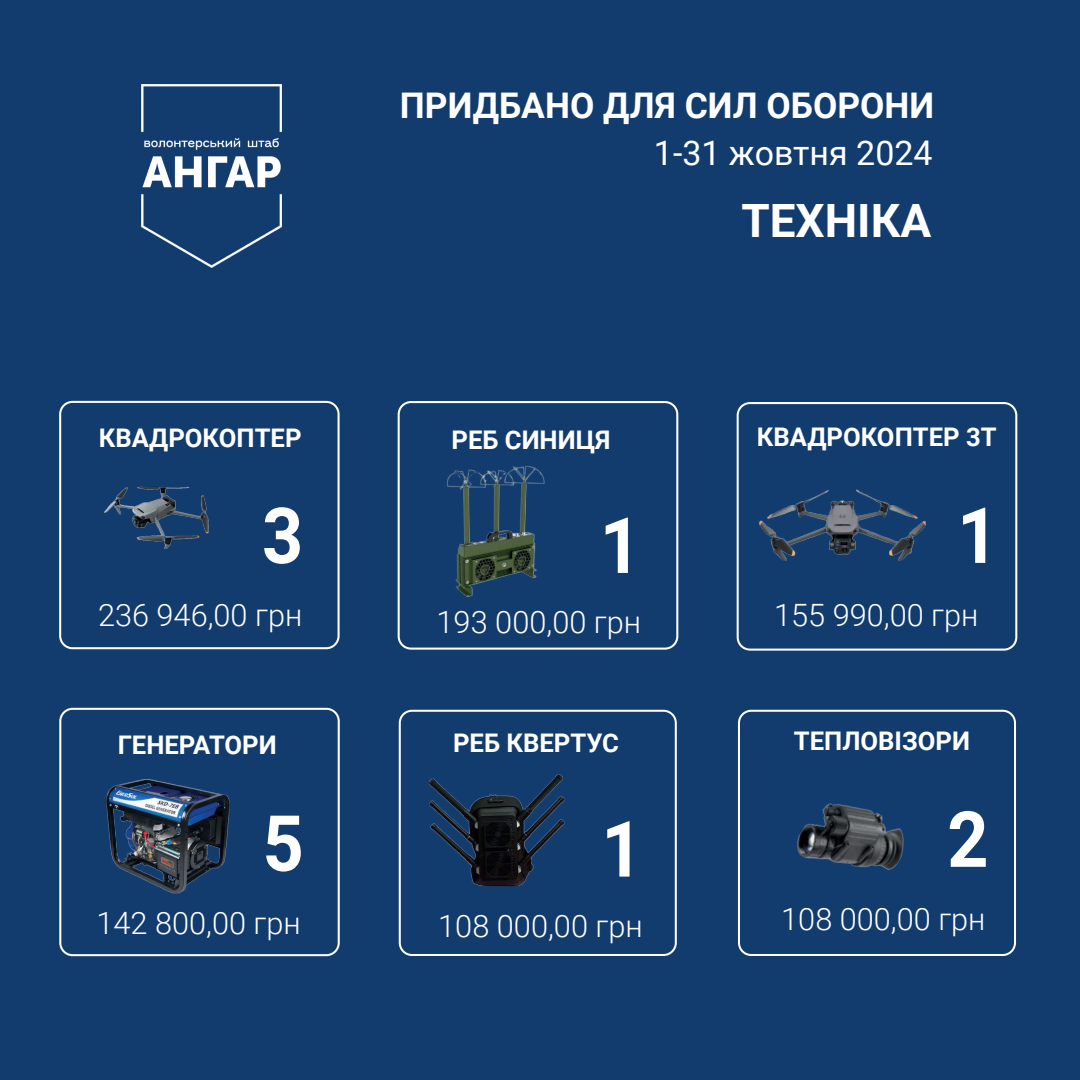
<style>
.page{position:relative;width:1080px;height:1080px;background:#133c6e}
.page>*{position:absolute;margin:0;border:0;box-sizing:border-box;transform-origin:0 0}
.t1{font:700 77.7px "Roboto";color:#fff;scale:.93 1}
.t2{font:700 77.6px "Roboto";color:#fff;scale:.93 1}
.t3{font:700 45.9px "Roboto";color:#fff}
.t4{font:700 35.3px "Roboto";color:#fff}
.t5{font:34px "Roboto";color:#fff}
.t6{font:300 30.8px "Roboto";color:#fff}
.t7{font:300 30.7px "Roboto";color:#fff}
.t8{font:700 25.7px "Roboto";color:#fff}
</style>
<div class="page">
<img style="left:142px;top:84px;width:139px;height:184px">
<div style="left:59px;top:401px;width:281px;height:248px;border:2px solid #fff;border-radius:12px"></div>
<div style="left:398px;top:401px;width:280px;height:249px;border:2px solid #fff;border-radius:12px"></div>
<div style="left:737px;top:402px;width:280px;height:249px;border:2px solid #fff;border-radius:12px"></div>
<div style="left:399px;top:710px;width:278px;height:246px;border:2px solid #fff;border-radius:12px"></div>
<div style="left:738px;top:710px;width:278px;height:246px;border:2px solid #fff;border-radius:12px"></div>
<div style="left:59px;top:708px;width:281px;height:248px;border:2px solid #fff;border-radius:12px"></div>
<img style="left:760px;top:489px;width:166px;height:73px">
<img style="left:105px;top:486px;width:104px;height:64px">
<img style="left:797px;top:803px;width:107px;height:67px">
<img style="left:428px;top:774px;width:137px;height:113px">
<img style="left:447px;top:466px;width:98px;height:131px">
<img style="left:106px;top:778px;width:124px;height:116px">
<h3 class="t4" style="left:400px;top:81px;width:536px">ПРИДБАНО ДЛЯ СИЛ ОБОРОНИ</h3>
<h3 class="t5" style="left:654px;top:129px;width:280px">1-31 жовтня 2024</h3>
<p class="t8" style="left:99px;top:419px;width:204px">КВАДРОКОПТЕР</p>
<h2 class="t2" style="left:262px;top:481px;width:46px">3</h2>
<p class="t7" style="left:98px;top:593px;width:206px">236 946,00 грн</p>
<p class="t8" style="left:451px;top:422px;width:161px">РЕБ СИНИЦЯ</p>
<h1 class="t1" style="left:600px;top:491px;width:46px">1</h1>
<p class="t6" style="left:437px;top:601px;width:206px">193 000,00 грн</p>
<p class="t8" style="left:118px;top:727px;width:161px">ГЕНЕРАТОРИ</p>
<p class="t8" style="left:453px;top:725px;width:167px">РЕБ КВЕРТУС</p>
<h2 class="t2" style="left:263px;top:789px;width:46px">5</h2>
<p class="t7" style="left:97px;top:901px;width:206px">142 800,00 грн</p>
<h1 class="t1" style="left:601px;top:795px;width:46px">1</h1>
<p class="t6" style="left:438px;top:904px;width:206px">108 000,00 грн</p>
<h3 class="t3" style="left:741px;top:188px;width:191px">ТЕХНІКА</h3>
<p class="t8" style="left:757px;top:419px;width:241px">КВАДРОКОПТЕР 3Т</p>
<h2 class="t2" style="left:957px;top:481px;width:46px">1</h2>
<p class="t7" style="left:774px;top:593px;width:206px">155 990,00 грн</p>
<p class="t8" style="left:794px;top:723px;width:178px">ТЕПЛОВІЗОРИ</p>
<h2 class="t2" style="left:947px;top:785px;width:46px">2</h2>
<p class="t7" style="left:781px;top:897px;width:206px">108 000,00 грн</p>
</div>
